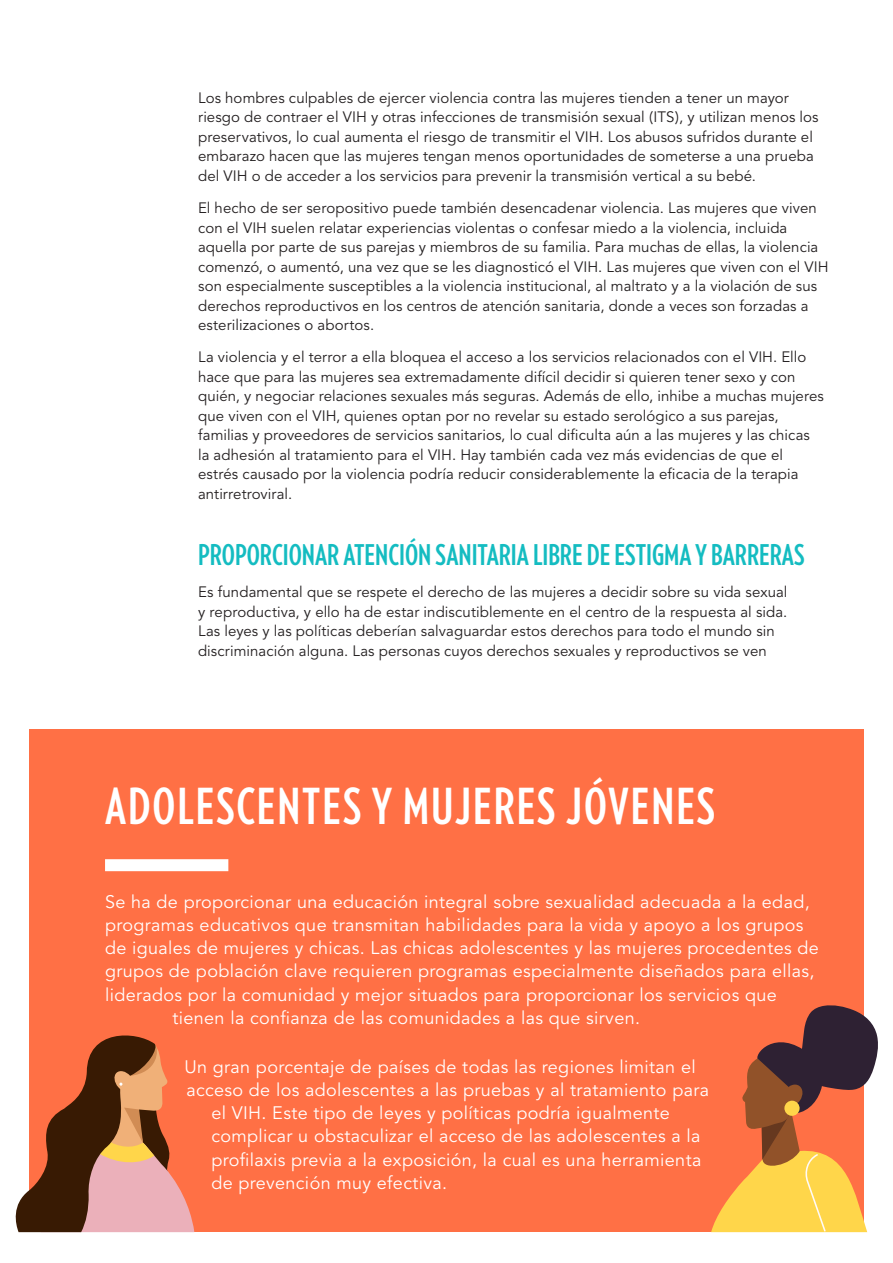
<style>
.page{position:relative;width:893px;height:1263px;background:#fff}
.page>*{position:absolute;margin:0;border:0;box-sizing:border-box;transform-origin:0 0}
.t1{font:700 49.5px "Verlag Compressed";letter-spacing:.04em;color:#fff}
.t2{font:700 28.5px "Verlag Compressed";color:#14bcc1}
.t3{font:18px "Avenir";letter-spacing:.02em;color:#fff}
.t4{font:15px/19.5px "Avenir";letter-spacing:.005em;color:#231f20}
</style>
<div class="page">
<div style="left:29px;top:729px;width:835px;height:503px;background:#ff7045"></div>
<div style="left:105px;top:859px;width:123px;height:12px;background:#fff"></div>
<svg style="left:15px;top:1035px;width:179px;height:197px"></svg>
<svg style="left:711px;top:1005px;width:167px;height:228px"></svg>
<p class="t4" style="left:198px;top:88px;width:622px">Los hombres culpables de ejercer violencia contra las mujeres tienden a tener un mayor riesgo de contraer el VIH y otras infecciones de transmisión sexual (ITS), y utilizan menos los preservativos, lo cual aumenta el riesgo de transmitir el VIH. Los abusos sufridos durante el embarazo hacen que las mujeres tengan menos oportunidades de someterse a una prueba del VIH o de acceder a los servicios para prevenir la transmisión vertical a su bebé.</p>
<p class="t4" style="left:198px;top:199px;width:632px">El hecho de ser seropositivo puede también desencadenar violencia. Las mujeres que viven con el VIH suelen relatar experiencias violentas o confesar miedo a la violencia, incluida aquella por parte de sus parejas y miembros de su familia. Para muchas de ellas, la violencia comenzó, o aumentó, una vez que se les diagnosticó el VIH. Las mujeres que viven con el VIH son especialmente susceptibles a la violencia institucional, al maltrato y a la violación de sus derechos reproductivos en los centros de atención sanitaria, donde a veces son forzadas a esterilizaciones o abortos.</p>
<p class="t4" style="left:198px;top:348px;width:627px">La violencia y el terror a ella bloquea el acceso a los servicios relacionados con el VIH. Ello hace que para las mujeres sea extremadamente difícil decidir si quieren tener sexo y con quién, y negociar relaciones sexuales más seguras. Además de ello, inhibe a muchas mujeres que viven con el VIH, quienes optan por no revelar su estado serológico a sus parejas, familias y proveedores de servicios sanitarios, lo cual dificulta aún a las mujeres y las chicas la adhesión al tratamiento para el VIH. Hay también cada vez más evidencias de que el estrés causado por la violencia podría reducir considerablemente la eficacia de la terapia antirretroviral.</p>
<h2 class="t2" style="left:198px;top:534px;width:608px">PROPORCIONAR ATENCIÓN SANITARIA LIBRE DE ESTIGMA Y BARRERAS</h2>
<p class="t4" style="left:198px;top:583px;width:591px">Es fundamental que se respete el derecho de las mujeres a decidir sobre su vida sexual y reproductiva, y ello ha de estar indiscutiblemente en el centro de la respuesta al sida.<br>Las leyes y las políticas deberían salvaguardar estos derechos para todo el mundo sin discriminación alguna. Las personas cuyos derechos sexuales y reproductivos se ven</p>
<h1 class="t1" style="left:105px;top:771px;width:611px">ADOLESCENTES Y MUJERES JÓVENES</h1>
<p class="t3" style="left:105px;top:891px;width:706px">Se ha de proporcionar una educación integral sobre sexualidad adecuada a la edad,</p>
<p class="t3" style="left:105px;top:914px;width:700px">programas educativos que transmitan habilidades para la vida y apoyo a los grupos</p>
<p class="t3" style="left:105px;top:937px;width:715px">de iguales de mujeres y chicas. Las chicas adolescentes y las mujeres procedentes de</p>
<p class="t3" style="left:105px;top:961px;width:711px">grupos de población clave requieren programas especialmente diseñados para ellas,</p>
<p class="t3" style="left:105px;top:984px;width:673px">liderados por la comunidad y mejor situados para proporcionar los servicios que</p>
<p class="t3" style="left:172px;top:1007px;width:469px">tienen la confianza de las comunidades a las que sirven.</p>
<p class="t3" style="left:184px;top:1056px;width:513px">Un gran porcentaje de países de todas las regiones limitan el</p>
<p class="t3" style="left:186px;top:1079px;width:524px">acceso de los adolescentes a las pruebas y al tratamiento para</p>
<p class="t3" style="left:211px;top:1103px;width:460px">el VIH. Este tipo de leyes y políticas podría igualmente</p>
<p class="t3" style="left:211px;top:1126px;width:491px">complicar u obstaculizar el acceso de las adolescentes a la</p>
<p class="t3" style="left:211px;top:1149px;width:491px">profilaxis previa a la exposición, la cual es una herramienta</p>
<p class="t3" style="left:211px;top:1172px;width:237px">de prevención muy efectiva.</p>
</div>
